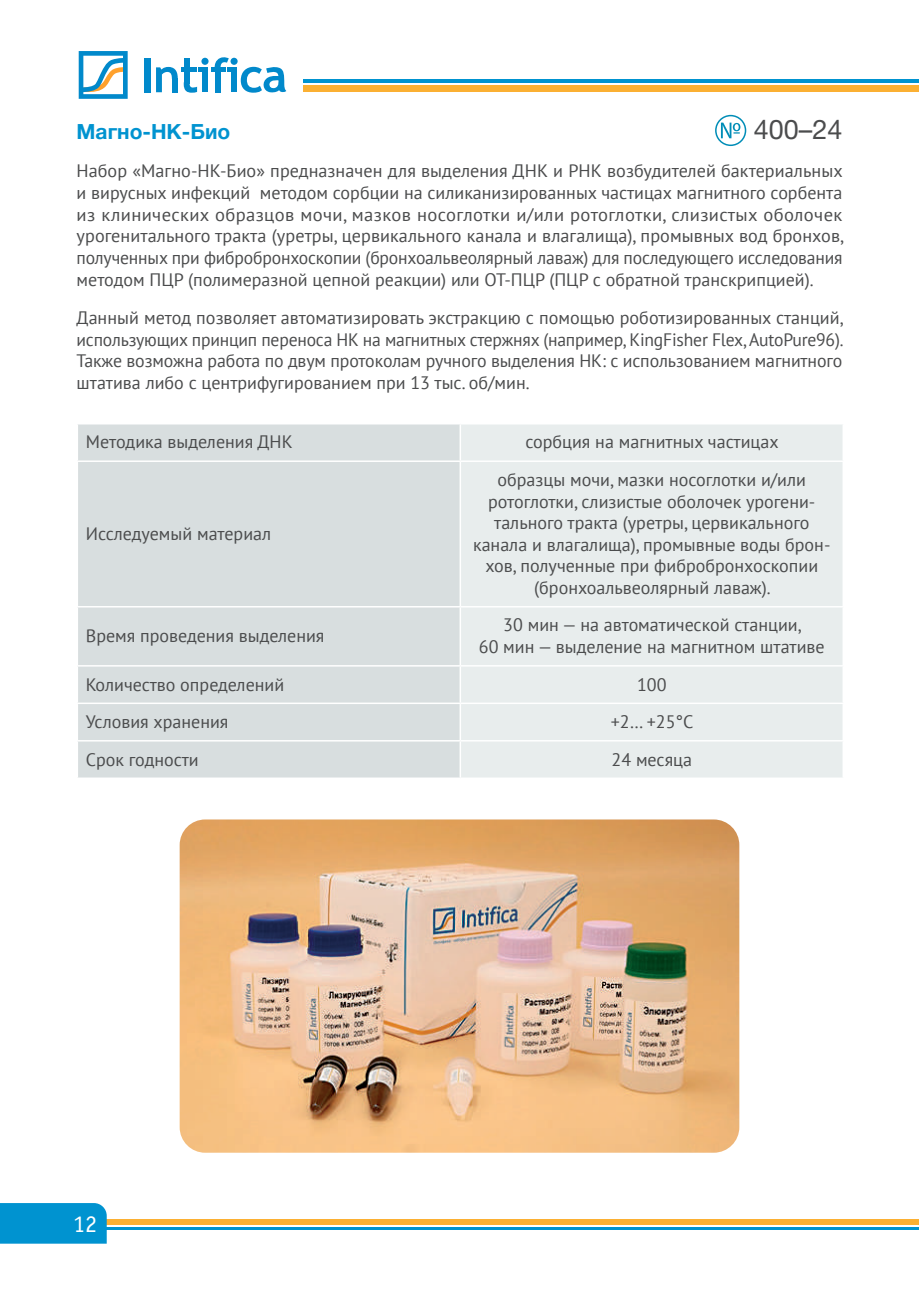
<style>
.page{position:relative;width:919px;height:1289px;background:#fff}
.page>*{position:absolute;margin:0;border:0;box-sizing:border-box;transform-origin:0 0}
.t1{font:27px "Helvetica Neue Cyr";color:#4b4c4d}
.t2{font:24px "Officina Serif C";color:#fff}
.t3{font:700 21px "Helvetica Neue Cyr";color:#0093d0}
.t4{font:18px/21.6px "PT Sans";color:#4b4c4d;text-align:justify}
</style>
<div class="page">
<div style="left:906px;top:1218px;width:12px;height:6px;background:#fbb033"></div>
<div style="left:20px;top:1218px;width:886px;height:6px;background:#fbb033"></div>
<svg style="left:906px;top:1227px;width:12px;height:2px"></svg>
<hr style="left:20px;top:1226px;width:886px;height:3px;background:#0093d0">
<div style="left:0;top:1203px;width:107px;height:40px;background:#0093d0"></div>
<div style="left:144px;top:58px;width:7px;height:34px;background:#0189cb"></div>
<div style="left:184px;top:58px;width:6px;height:26px;background:#0189cb"></div>
<div style="left:202px;top:69px;width:6px;height:23px;background:#0189cb"></div>
<div style="left:199px;top:67px;width:9px;height:5px;background:#0189cb"></div>
<div style="left:181px;top:67px;width:15px;height:5px;background:#0189cb"></div>
<div style="left:215px;top:67px;width:5px;height:25px;background:#0189cb"></div>
<div style="left:211px;top:67px;width:14px;height:5px;background:#0189cb"></div>
<div style="left:201px;top:58px;width:7px;height:7px;background:#0189cb;border-radius:50%"></div>
<div style="left:231px;top:69px;width:6px;height:23px;background:#0189cb"></div>
<div style="left:228px;top:67px;width:9px;height:5px;background:#0189cb"></div>
<div style="left:230px;top:58px;width:7px;height:7px;background:#0189cb;border-radius:50%"></div>
<svg style="left:156px;top:67px;width:22px;height:25px"></svg>
<svg style="left:215px;top:57px;width:14px;height:12px"></svg>
<svg style="left:184px;top:84px;width:13px;height:9px"></svg>
<svg style="left:241px;top:66px;width:45px;height:27px"></svg>
<svg style="left:79px;top:51px;width:49px;height:48px"></svg>
<div style="left:304px;top:85px;width:614px;height:7px;background:#fbb033"></div>
<hr style="left:304px;top:79px;width:614px;height:4px;background:#0093d0">
<svg style="left:715px;top:115px;width:31px;height:31px"></svg>
<div style="left:78px;top:424px;width:381px;height:353px;background:#d8dedf"></div>
<div style="left:461px;top:424px;width:381px;height:353px;background:#e8eded"></div>
<hr style="left:77px;top:460px;width:383px;height:2px;background:#fff">
<hr style="left:460px;top:460px;width:384px;height:2px;background:#fff">
<hr style="left:77px;top:606px;width:383px;height:1px;background:#fff">
<hr style="left:460px;top:606px;width:384px;height:1px;background:#fff">
<hr style="left:77px;top:665px;width:383px;height:1px;background:#fff">
<hr style="left:460px;top:665px;width:384px;height:1px;background:#fff">
<hr style="left:77px;top:702px;width:383px;height:2px;background:#fff">
<hr style="left:460px;top:702px;width:384px;height:2px;background:#fff">
<hr style="left:77px;top:740px;width:383px;height:1px;background:#fff">
<hr style="left:460px;top:740px;width:384px;height:1px;background:#fff">
<img style="left:180px;top:819px;width:559px;height:333px">
<p class="t3" style="left:77px;top:120px;width:155px">Магно-НК-Био</p>
<h1 class="t1" style="left:753px;top:114px;width:90px">400–24</h1>
<p class="t4" style="left:77px;top:160px;width:769px">Набор «Магно-НК-Био» предназначен для выделения ДНК и РНК возбудителей бактериальных и вирусных инфекций методом сорбции на силиканизированных частицах магнитного сорбента из клинических образцов мочи, мазков носоглотки и/или ротоглотки, слизистых оболочек урогенитального тракта (уретры, цервикального канала и влагалища), промывных вод бронхов, полученных при фибробронхоскопии (бронхоальвеолярный лаваж) для последующего исследования методом ПЦР (полимеразной цепной реакции) или ОТ-ПЦР (ПЦР с обратной транскрипцией).</p>
<p class="t4" style="left:77px;top:306px;width:768px">Данный метод позволяет автоматизировать экстракцию с помощью роботизированных станций, использующих принцип переноса НК на магнитных стержнях (например, KingFisher Flex, AutoPure96).<br>Также возможна работа по двум протоколам ручного выделения НК: с использованием магнитного штатива либо с центрифугированием при 13 тыс. об/мин.</p>
<p class="t4" style="left:86px;top:431px;width:208px">Методика выделения ДНК</p>
<p class="t4" style="left:525px;top:431px;width:254px">сорбция на магнитных частицах</p>
<p class="t4" style="left:86px;top:522px;width:187px">Исследуемый материал</p>
<p class="t4" style="left:473px;top:468px;width:359px;text-align:center">образцы мочи, мазки носоглотки и/или ротоглотки, слизистые оболочек урогени‑ тального тракта (уретры, цервикального канала и влагалища), промывные воды брон‑ хов, полученные при фибробронхоскопии (бронхоальвеолярный лаваж).</p>
<p class="t4" style="left:86px;top:624px;width:240px">Время проведения выделения</p>
<p class="t4" style="left:479px;top:614px;width:347px;text-align:center">30 мин — на автоматической станции,<br>60 мин — выделение на магнитном штативе</p>
<p class="t4" style="left:86px;top:673px;width:200px">Количество определений</p>
<p class="t4" style="left:637px;top:673px;width:31px">100</p>
<p class="t4" style="left:86px;top:710px;width:144px">Условия хранения</p>
<p class="t4" style="left:610px;top:710px;width:84px">+2… +25°С</p>
<p class="t4" style="left:86px;top:748px;width:114px">Срок годности</p>
<p class="t4" style="left:611px;top:748px;width:82px">24 месяца</p>
<h2 class="t2" style="left:73px;top:1211px;width:25px">12</h2>
</div>
